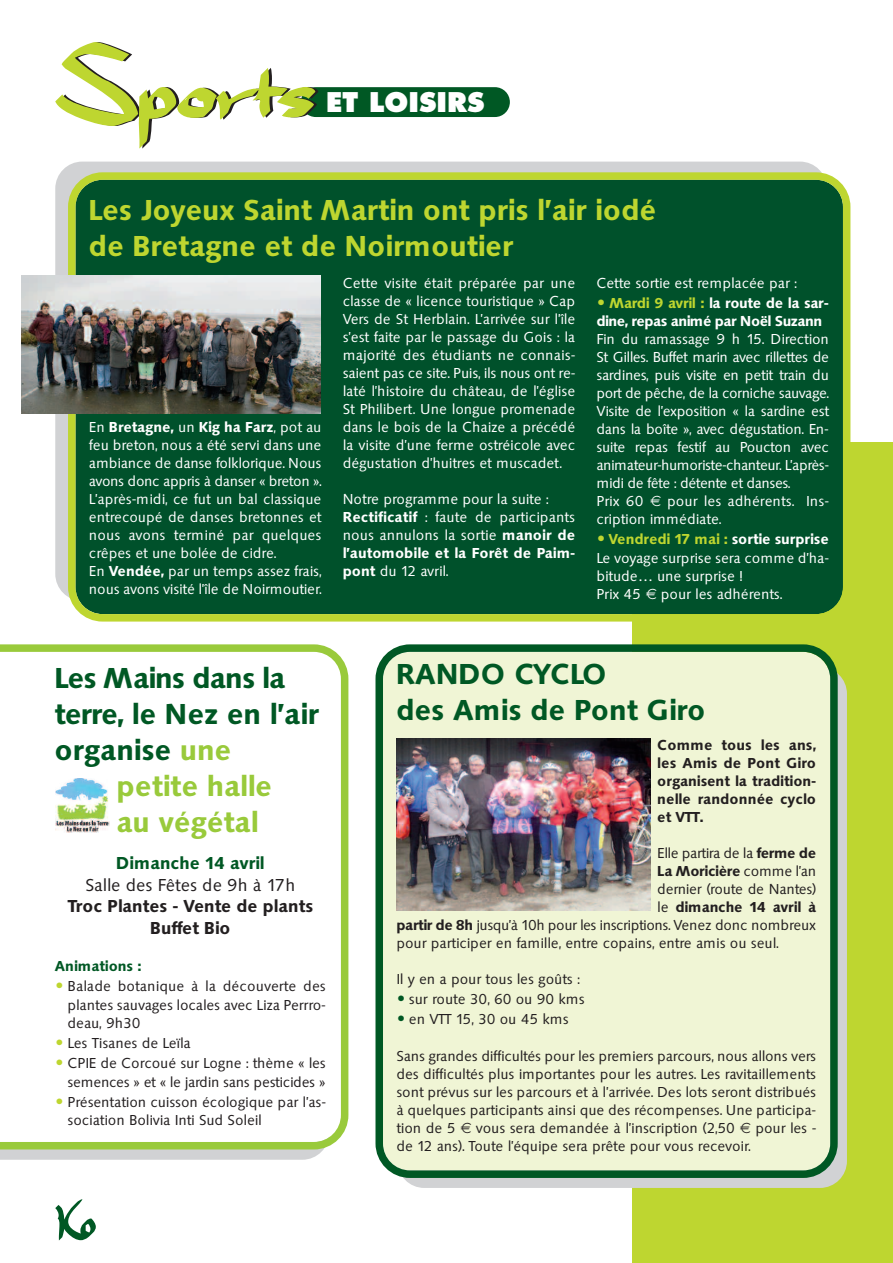
<style>
.page{position:relative;width:893px;height:1263px;background:#fff}
.page>*{position:absolute;margin:0;border:0;box-sizing:border-box;transform-origin:0 0}
.t1{font:600 30px/36px "Saxony";color:#bed630}
.t2{font:600 30px/36px "Saxony";color:#005824}
.t3{font:600 30px "Saxony";color:#99ca3b}
.t4{font:600 30px "Saxony";letter-spacing:-.025em;color:#005824}
.t5{font:800 26.4px "Futura";color:#fff}
.t6{font:600 18px/21.6px "Saxony";color:#231f20;text-align:center}
.t7{font:18px "Saxony";color:#231f20}
.t8{font:600 18px "Saxony";color:#005824}
.t9{font:15px/18px "Saxony";letter-spacing:-.005em;color:#fff}
.t10{font:15px/18px "Saxony";color:#231f20;text-align:justify}
.t11{font:600 15px/18px "Saxony";color:#231f20;text-align:justify}
.t12{font:15px "Saxony";letter-spacing:-.025em;color:#231f20}
.t13{font:600 15px/18.3px "Saxony";letter-spacing:-.03em;color:#fff}
.t14{font:15px "Saxony";letter-spacing:-.02em;color:#231f20}
.t15{font:600 15px "Saxony";color:#005824}
.s1{font-weight:600}
.s2{font-family:"Futura";font-weight:400;color:#bed630}
.s3{color:#bed630}
.s4{font-family:"Futura";color:#bed630}
.s5{font-weight:600;color:#bed630}
.s6{color:#99ca3b}
.s7{font-weight:400}
.s8{font-family:"Futura";color:#005824}
</style>
<div class="page">
<div style="left:632px;top:442px;width:261px;height:821px;background:#bed630"></div>
<svg style="left:55px;top:1199px;width:41px;height:41px"></svg>
<div style="left:301px;top:87px;width:209px;height:30px;background:#005824;border-radius:15px"></div>
<svg style="left:55px;top:42px;width:263px;height:107px"></svg>
<div style="left:55px;top:162px;width:772px;height:439px;background:#d1d2d4;border-radius:27px"></div>
<div style="left:68px;top:172px;width:782px;height:450px;background:#00512b"></div>
<img style="left:21px;top:275px;width:300px;height:139px">
<div style="left:397px;top:667px;width:450px;height:521px;background:#d1d2d4;border-radius:27px"></div>
<svg style="left:0;top:1149px;width:324px;height:11px;background:#d0d3cf"></svg>
<svg style="left:0;top:644px;width:348px;height:505px"></svg>
<svg style="left:375px;top:644px;width:463px;height:534px;background:#dee9c8"></svg>
<img style="left:55px;top:778px;width:54px;height:55px">
<img style="left:396px;top:738px;width:254px;height:172px">
<svg style="left:650px;top:496px;width:11px;height:10px"></svg>
<svg style="left:646px;top:588px;width:10px;height:11px"></svg>
<svg style="left:461px;top:1122px;width:10px;height:11px"></svg>
<svg style="left:740px;top:1122px;width:10px;height:11px"></svg>
<h2 class="t5" style="left:326px;top:90px;width:160px">ET LOISIRS</h2>
<h1 class="t1" style="left:89px;top:192px;width:569px">Les Joyeux Saint Martin ont pris l’air iodé de Bretagne et de Noirmoutier</h1>
<p class="t9" style="left:89px;top:418px;width:234px">En <span class="s1">Bretagne,</span> un <span class="s1">Kig ha Farz</span>, pot au feu breton, nous a été servi dans une ambiance de danse folklorique. Nous avons donc appris à danser « breton ».<br>L’après-midi, ce fut un bal classique entrecoupé de danses bretonnes et nous avons terminé par quelques crêpes et une bolée de cidre.<br>En <span class="s1">Vendée,</span> par un temps assez frais, nous avons visité l’île de Noirmoutier.</p>
<p class="t9" style="left:343px;top:273px;width:234px;text-align:justify">Cette visite était préparée par une classe de « licence touristique » Cap Vers de St Herblain. L’arrivée sur l’île s’est faite par le passage du Gois : la majorité des étudiants ne connais&shy;saient pas ce site. Puis, ils nous ont re&shy;laté l’histoire du château, de l’église St Philibert. Une longue promenade dans le bois de la Chaize a précédé la visite d’une ferme ostréicole avec dégustation d’huitres et muscadet.</p>
<p class="t9" style="left:343px;top:489px;width:234px">Notre programme pour la suite :<br><span class="s1">Rectificatif</span> : faute de participants nous annulons la sortie <span class="s1">manoir de l’automobile et la Forêt de Paim&shy;pont</span> du 12 avril.</p>
<p class="t9" style="left:597px;top:273px;width:202px">Cette sortie est remplacée par :</p>
<p class="t13" style="left:597px;top:293px;width:234px"><span class="s2">•</span> <span class="s3">Mardi 9 avril :</span> la route de la sar&shy;dine, repas animé par Noël Suzann</p>
<p class="t9" style="left:597px;top:330px;width:234px">Fin du ramassage 9 h 15. Direction St Gilles. Buffet marin avec rillettes de sardines, puis visite en petit train du port de pêche, de la corniche sauvage.<br>Visite de l’exposition « la sardine est dans la boîte », avec dégustation. En&shy;suite repas festif au Poucton avec animateur-humoriste-chanteur. L’après&shy;midi de fête : détente et danses.<br>Prix 60</p>
<p class="t9" style="left:597px;top:492px;width:234px;text-indent:71px">pour les adhérents. Ins&shy;cription immédiate.</p>
<p class="t9" style="left:597px;top:530px;width:234px"><span class="s4">•</span> <span class="s5">Vendredi 17 mai :</span> <span class="s1">sortie surprise<br></span>Le voyage surprise sera comme d’ha&shy;bitude… une surprise !<br>Prix 45</p>
<p class="t9" style="left:661px;top:584px;width:123px">pour les adhérents.</p>
<h1 class="t4" style="left:55px;top:660px;width:232px">Les Mains dans la</h1>
<h1 class="t2" style="left:55px;top:696px;width:266px">terre, le Nez en l’air</h1>
<h1 class="t2" style="left:55px;top:732px;width:178px">organise <span class="s6">une</span></h1>
<h1 class="t3" style="left:117px;top:768px;width:157px">petite halle</h1>
<h1 class="t3" style="left:117px;top:804px;width:143px">au végétal</h1>
<p class="t8" style="left:117px;top:852px;width:150px">Dimanche 14 avril</p>
<p class="t7" style="left:86px;top:874px;width:211px">Salle des Fêtes de 9h à 17h</p>
<p class="t6" style="left:68px;top:895px;width:247px">Troc Plantes - Vente de plants<br>Buffet Bio</p>
<p class="t15" style="left:55px;top:957px;width:88px">Animations :</p>
<p class="t10" style="left:68px;top:977px;width:260px;text-indent:-13px"><span class="s4">•</span> Balade botanique à la découverte des plantes sauvages locales avec Liza Perrro&shy;deau, 9h30</p>
<p class="t10" style="left:55px;top:1034px;width:137px"><span class="s4">•</span> Les Tisanes de Leïla</p>
<p class="t10" style="left:55px;top:1054px;width:272px;text-align:right"><span class="s4">•</span> CPIE de Corcoué sur Logne : thème « les semences » et « le jardin sans pesticides »</p>
<p class="t10" style="left:68px;top:1092px;width:260px;text-indent:-13px"><span class="s4">•</span> Présentation cuisson écologique par l’as&shy;sociation Bolivia Inti Sud Soleil</p>
<h1 class="t2" style="left:397px;top:656px;width:311px">RANDO CYCLO<br>des Amis de Pont Giro</h1>
<p class="t11" style="left:658px;top:736px;width:160px">Comme tous les ans, les Amis de Pont Giro organisent la tradition&shy;nelle randonnée cyclo et VTT.</p>
<p class="t14" style="left:658px;top:844px;width:160px">Elle partira de la <span class="s1">ferme de</span></p>
<p class="t11" style="left:658px;top:862px;width:160px">La Moricière <span class="s7">comme l’an</span></p>
<p class="t10" style="left:658px;top:880px;width:160px">dernier (route de Nantes)</p>
<p class="t11" style="left:658px;top:898px;width:160px"><span class="s7">le</span> dimanche 14 avril à</p>
<p class="t12" style="left:397px;top:916px;width:421px"><span class="s1">partir de 8h</span> jusqu’à 10h pour les inscriptions. Venez donc nombreux</p>
<p class="t10" style="left:397px;top:934px;width:383px">pour participer en famille, entre copains, entre amis ou seul.</p>
<p class="t10" style="left:397px;top:970px;width:185px">Il y en a pour tous les goûts :</p>
<p class="t10" style="left:397px;top:990px;width:190px"><span class="s8">•</span> sur route 30, 60 ou 90 kms</p>
<p class="t10" style="left:397px;top:1010px;width:174px"><span class="s8">•</span> en VTT 15, 30 ou 45 kms</p>
<p class="t10" style="left:397px;top:1046px;width:421px">Sans grandes difficultés pour les premiers parcours, nous allons vers des difficultés plus importantes pour les autres. Les ravitaillements sont prévus sur les parcours et à l’arrivée. Des lots seront distribués à quelques participants ainsi que des récompenses. Une participa&shy;tion de 5</p>
<p class="t10" style="left:476px;top:1118px;width:261px">vous sera demandée à l’inscription (2,50</p>
<p class="t10" style="left:756px;top:1118px;width:62px">pour les -</p>
<p class="t10" style="left:397px;top:1136px;width:356px">de 12 ans). Toute l’équipe sera prête pour vous recevoir.</p>
</div>
